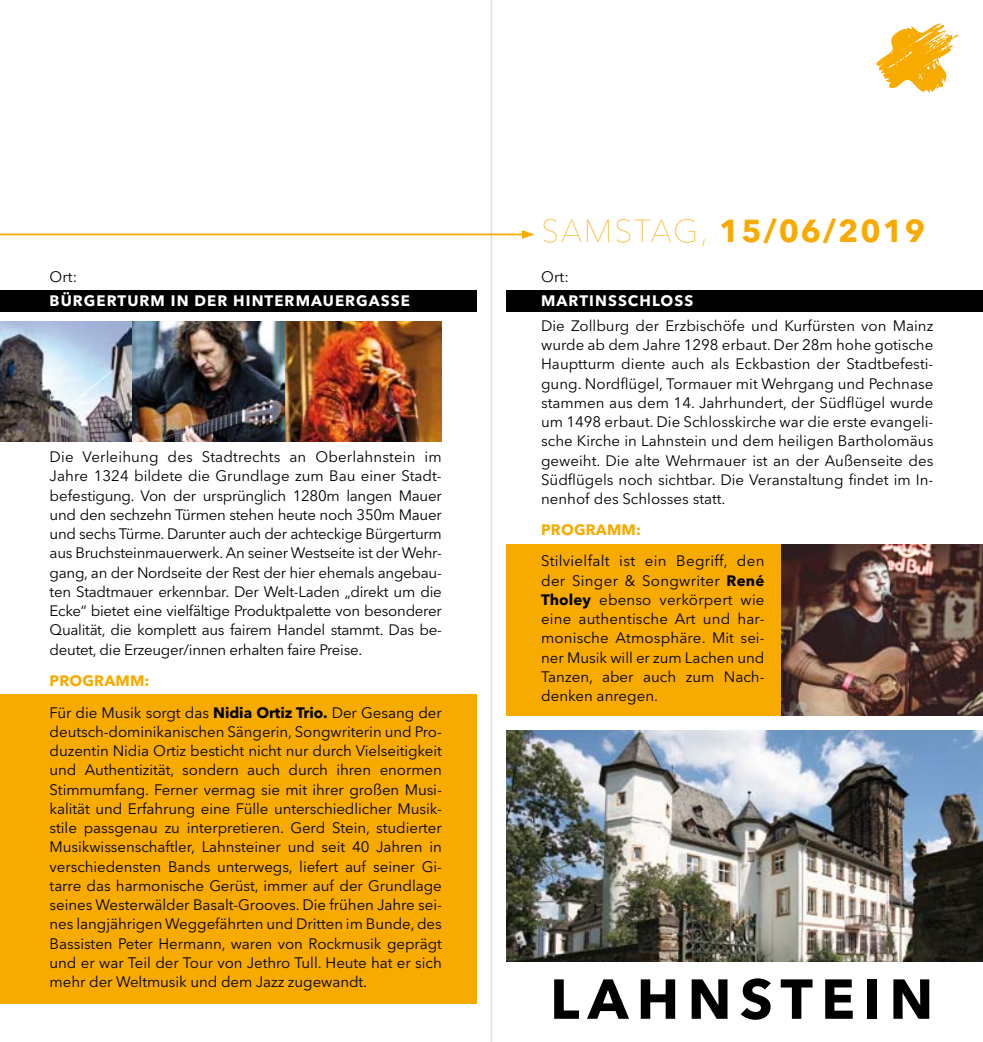
<style>
.page{position:relative;width:983px;height:1042px;background:#fff}
.page>*{position:absolute;margin:0;border:0;box-sizing:border-box;transform-origin:0 0}
.t1{font:700 55.65px "Avenir Next LT Pro";letter-spacing:.15em;color:#000}
.t2{font:700 31.5px "Avenir Next LT Pro";letter-spacing:.06em;color:#f7aa00}
.t3{font:15.05px/19.2px "Avenir Next LT Pro";letter-spacing:-.005em;color:#000;text-align:justify}
.t4{font:700 15.05px "Avenir Next LT Pro";letter-spacing:.07em;color:#fff}
.t5{font:700 15.05px "Avenir Next LT Pro";letter-spacing:.01em;color:#f7aa00}
.s1{font-weight:700;color:#f7aa00}
.s2{font-weight:700}
.s3{font-weight:200}
</style>
<div class="page">
<div style="left:0;top:694px;width:476px;height:309px;background:#f7aa00"></div>
<div style="left:0;top:290px;width:476px;height:21px;background:#000"></div>
<hr style="left:0;top:234px;width:524px;height:1px;background:#f7aa00">
<svg style="left:522px;top:230px;width:12px;height:9px"></svg>
<img style="left:0;top:321px;width:441px;height:120px">
<div style="left:506px;top:290px;width:476px;height:21px;background:#000"></div>
<svg style="left:876px;top:23px;width:81px;height:70px"></svg>
<div style="left:506px;top:544px;width:381px;height:172px;background:#f7aa00"></div>
<img style="left:781px;top:544px;width:201px;height:172px">
<img style="left:506px;top:731px;width:476px;height:231px">
<hr style="left:490px;top:0;width:2px;height:1042px;background:#9c9e9f">
<p class="t3" style="left:50px;top:267px;width:29px">Ort:</p>
<p class="t4" style="left:50px;top:292px;width:362px">BÜRGERTURM IN DER HINTERMAUERGASSE</p>
<p class="t3" style="left:50px;top:447px;width:393px">Die Verleihung des Stadtrechts an Oberlahnstein im Jahre 1324 bildete die Grundlage zum Bau einer Stadt&shy;befestigung. Von der ursprünglich 1280m langen Mauer und den sechzehn Türmen stehen heute noch 350m Mauer und sechs Türme. Darunter auch der achteckige Bürgerturm aus Bruchsteinmauerwerk. An seiner Westseite ist der Wehr&shy;gang, an der Nordseite der Rest der hier ehemals angebau&shy;ten Stadtmauer erkennbar. Der Welt-Laden „direkt um die Ecke“ bietet eine vielfältige Produktpalette von besonderer Qualität, die komplett aus fairem Handel stammt. Das be&shy;deutet, die Erzeuger/innen erhalten faire Preise.</p>
<p class="t3" style="left:50px;top:665px;width:393px;line-height:31.5px"><span class="s1">PROGRAMM :<br></span>Für die Musik sorgt das <span class="s2">NIDIA ORTIZ TRIO.</span> Der Gesang der</p>
<p class="t3" style="left:50px;top:722px;width:393px">deutsch-dominikanischen Sängerin, Songwriterin und Pro&shy;duzentin Nidia Ortiz besticht nicht nur durch Vielseitigkeit und Authentizität, sondern auch durch ihren enormen Stimmumfang. Ferner vermag sie mit ihrer großen Musi&shy;kalität und Erfahrung eine Fülle unterschiedlicher Musik&shy;stile passgenau zu interpretieren. Gerd Stein, studierter Musikwissenschaftler, Lahnsteiner und seit 40 Jahren in verschiedensten Bands unterwegs, liefert auf seiner Gi&shy;tarre das harmonische Gerüst, immer auf der Grundlage seines Westerwälder Basalt-Grooves. Die frühen Jahre sei&shy;nes langjährigen Weggefährten und Dritten im Bunde, des Bassisten Peter Hermann, waren von Rockmusik geprägt und er war Teil der Tour von Jethro Tull. Heute hat er sich mehr der Weltmusik und dem Jazz zugewandt.</p>
<h2 class="t2" style="left:541px;top:212px;width:385px"><span class="s3">SAM STAG ,</span> 15/06/2019</h2>
<p class="t3" style="left:541px;top:267px;width:29px">Ort:</p>
<p class="t4" style="left:541px;top:292px;width:154px">MARTINSSCHLOSS</p>
<p class="t3" style="left:541px;top:316px;width:393px">Die Zollburg der Erzbischöfe und Kurfürsten von Mainz wurde ab dem Jahre 1298 erbaut. Der 28m hohe gotische Hauptturm diente auch als Eckbastion der Stadtbefesti&shy;gung. Nordflügel, Tormauer mit Wehrgang und Pechnase stammen aus dem 14. Jahrhundert, der Südflügel wurde um 1498 erbaut. Die Schlosskirche war die erste evangeli&shy;sche Kirche in Lahnstein und dem heiligen Bartholomäus geweiht. Die alte Wehrmauer ist an der Außenseite des Südflügels noch sichtbar. Die Veranstaltung findet im In&shy;nenhof des Schlosses statt.</p>
<p class="t5" style="left:541px;top:520px;width:101px">PROGRAMM :</p>
<p class="t3" style="left:541px;top:551px;width:225px">Stilvielfalt ist ein Begriff, den der Singer &amp; Songwriter <span class="s2">RENÉ THOLEY</span> ebenso verkörpert wie eine authentische Art und har&shy;monische Atmosphäre. Mit sei&shy;ner Musik will er zum Lachen und Tanzen, aber auch zum Nach&shy;denken anregen.</p>
<h1 class="t1" style="left:550px;top:965px;width:384px">LAHNSTEIN</h1>
</div>
